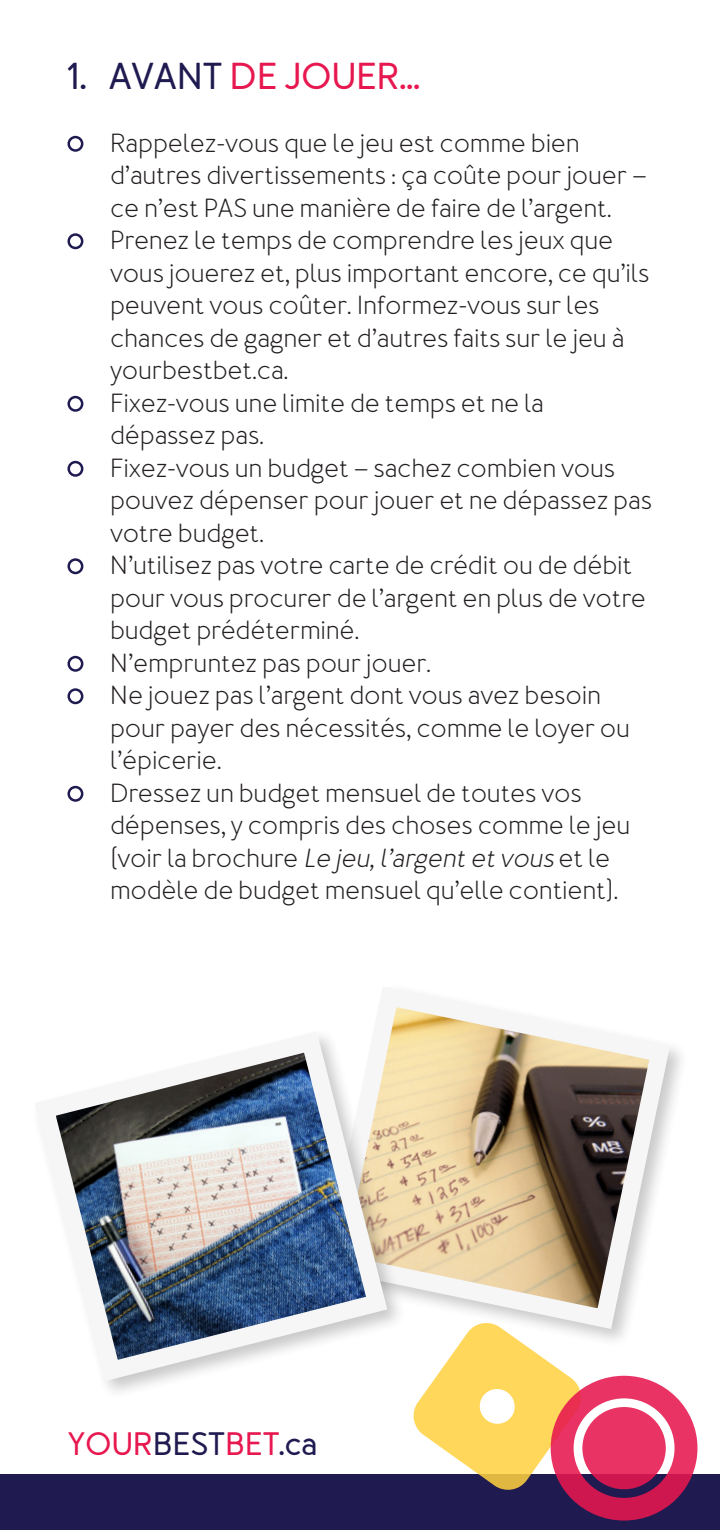
<style>
.page{position:relative;width:720px;height:1530px;background:#fff}
.page>*{position:absolute;margin:0;border:0;box-sizing:border-box;transform-origin:0 0}
.Head2{font:700 37.5px "Merlo Round";letter-spacing:-.005em;color:#e7174f}
.t1{font:700 32.5px "Merlo Round";color:#e7174f}
.t2{font:26.25px/32.5px "Merlo Round";letter-spacing:-.01em;color:#231f20}
.s1{color:#1f1a50}
.s2{font-style:italic}
</style>
<div class="page">
<div style="left:0;top:1475px;width:720px;height:55px;background:#1f1a50"></div>
<svg style="left:410px;top:1348px;width:288px;height:173px"></svg>
<div style="left:321px;top:983px;width:369px;height:365px;background:#231f20;opacity:.24"></div>
<svg style="left:321px;top:983px;width:359px;height:356px"></svg>
<div style="left:31px;top:1028px;width:376px;height:373px;background:#231f20;opacity:.24"></div>
<img style="left:31px;top:1021px;width:367px;height:371px">
<div style="left:67px;top:136px;width:16px;height:16px;border:2px solid #1f1a50;border-radius:50%"></div>
<div style="left:67px;top:233px;width:16px;height:16px;border:2px solid #1f1a50;border-radius:50%"></div>
<div style="left:67px;top:396px;width:16px;height:16px;border:2px solid #1f1a50;border-radius:50%"></div>
<div style="left:67px;top:461px;width:16px;height:16px;border:2px solid #1f1a50;border-radius:50%"></div>
<div style="left:67px;top:558px;width:16px;height:16px;border:2px solid #1f1a50;border-radius:50%"></div>
<div style="left:67px;top:656px;width:16px;height:16px;border:2px solid #1f1a50;border-radius:50%"></div>
<div style="left:67px;top:688px;width:16px;height:16px;border:2px solid #1f1a50;border-radius:50%"></div>
<div style="left:67px;top:786px;width:16px;height:16px;border:2px solid #1f1a50;border-radius:50%"></div>
<p class="Head2" style="left:68px;top:53px;width:354px"><span class="s1">1. AVANT</span> DE JOUER…</p>
<p class="t2" style="left:110px;top:127px;width:538px">Rappelez-vous que le jeu est comme bien d’autres divertissements : ça coûte pour jouer – ce n’est PAS une manière de faire de l’argent.</p>
<p class="t2" style="left:110px;top:225px;width:541px">Prenez le temps de comprendre les jeux que vous jouerez et, plus important encore, ce qu’ils peuvent vous coûter. Informez-vous sur les chances de gagner et d’autres faits sur le jeu à yourbestbet.ca.</p>
<p class="t2" style="left:110px;top:387px;width:436px">Fixez-vous une limite de temps et ne la dépassez pas.</p>
<p class="t2" style="left:110px;top:452px;width:544px">Fixez-vous un budget – sachez combien vous pouvez dépenser pour jouer et ne dépassez pas votre budget.</p>
<p class="t2" style="left:110px;top:550px;width:538px">N’utilisez pas votre carte de crédit ou de débit pour vous procurer de l’argent en plus de votre budget prédéterminé.</p>
<p class="t2" style="left:110px;top:647px;width:323px">N’empruntez pas pour jouer.</p>
<p class="t2" style="left:110px;top:680px;width:522px">Ne jouez pas l’argent dont vous avez besoin pour payer des nécessités, comme le loyer ou l’épicerie.</p>
<p class="t2" style="left:110px;top:777px;width:522px">Dressez un budget mensuel de toutes vos dépenses, y compris des choses comme le jeu (voir la brochure <span class="s2">Le jeu,l’argentetvous</span>et le modèle de budget mensuel qu’elle contient).</p>
<p class="t1" style="left:68px;top:1424px;width:251px">YOUR<span class="s1">BEST</span>BET<span class="s1">.ca</span></p>
</div>
